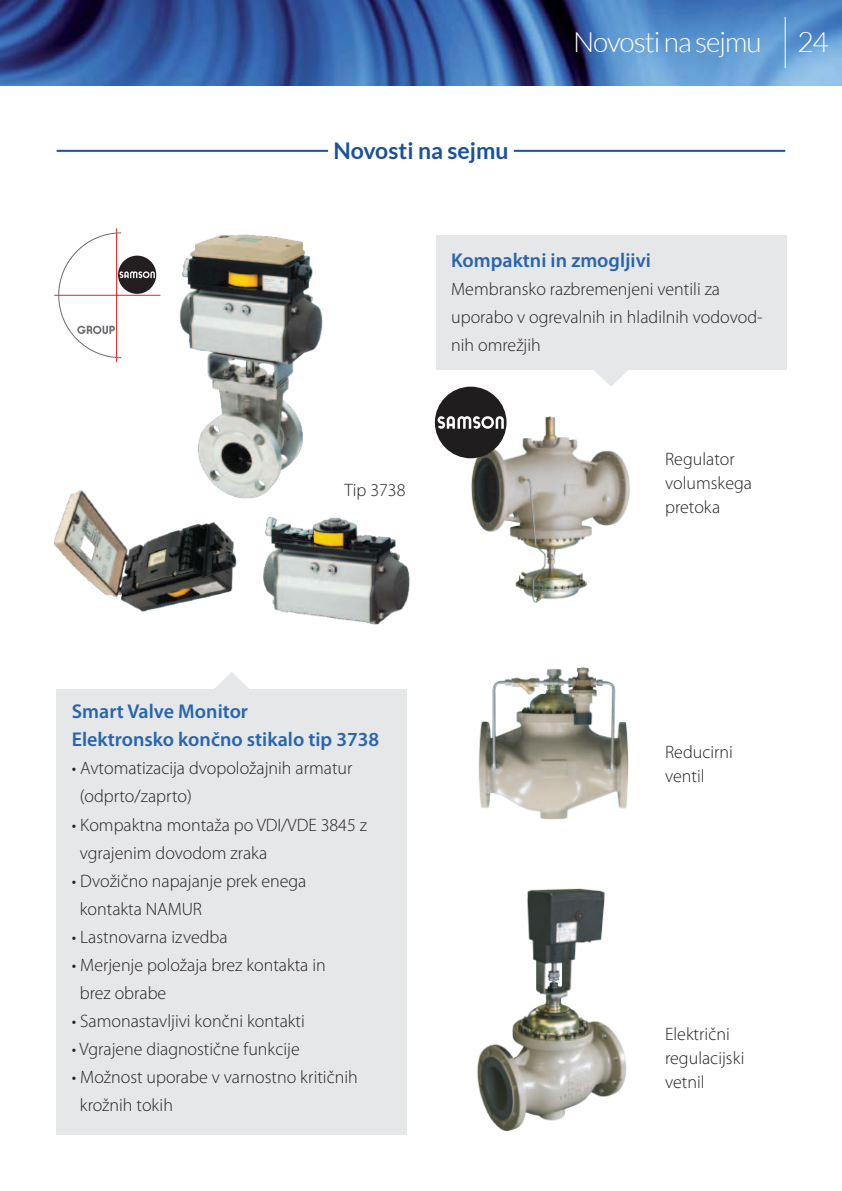
<style>
.page{position:relative;width:842px;height:1191px;background:#fff}
.page>*{position:absolute;margin:0;border:0;box-sizing:border-box;transform-origin:0 0}
.t1{font:300 28px "Lato";letter-spacing:-.035em;color:#fff}
.t2{font:700 23px "Lato";color:#19529b}
.t3{font:600 20px/28px "Myriad Pro";color:#2765af}
.t4{font:300 18px/28px "Myriad Pro";color:#231f20}
</style>
<div class="page">
<hr style="left:57px;top:150px;width:271px;height:2px;background:#19529b">
<hr style="left:514px;top:150px;width:271px;height:2px;background:#19529b">
<img style="left:477px;top:888px;width:150px;height:243px">
<img style="left:478px;top:667px;width:151px;height:153px">
<img style="left:464px;top:415px;width:166px;height:188px">
<img style="left:160px;top:234px;width:163px;height:265px">
<img style="left:263px;top:516px;width:147px;height:109px">
<img style="left:54px;top:485px;width:186px;height:127px">
<div style="left:57px;top:689px;width:350px;height:445px;background:#e6e7e9"></div>
<svg style="left:214px;top:672px;width:35px;height:17px"></svg>
<div style="left:436px;top:235px;width:350px;height:134px;background:#e6e7e9"></div>
<svg style="left:593px;top:369px;width:36px;height:17px"></svg>
<img style="left:0;top:0;width:842px;height:85px">
<hr style="left:785px;top:17px;width:1px;height:51px;background:#fff">
<div style="left:435px;top:387px;width:71px;height:71px;background:#201d1e;border-radius:50%"></div>
<svg style="left:496px;top:416px;width:8px;height:13px"></svg>
<svg style="left:481px;top:416px;width:13px;height:13px"></svg>
<div style="left:484px;top:419px;width:7px;height:7px;background:#201d1e;border-radius:50%"></div>
<svg style="left:438px;top:416px;width:42px;height:13px"></svg>
<hr style="left:54px;top:295px;width:106px;height:1px;background:#ee1d23">
<hr style="left:116px;top:228px;width:1px;height:134px;background:#ee1d23">
<svg style="left:58px;top:232px;width:97px;height:126px"></svg>
<p class="t2" style="left:333px;top:137px;width:177px">Novosti na sejmu</p>
<h1 class="t1" style="left:573px;top:27px;width:190px">Novosti na sejmu</h1>
<h1 class="t1" style="left:797px;top:27px;width:33px">24</h1>
<p class="t4" style="left:344px;top:475px;width:63px">Tip 3738</p>
<p class="t3" style="left:451px;top:246px;width:201px">Kompaktni in zmogljivi</p>
<p class="t4" style="left:451px;top:275px;width:313px">Membransko razbremenjeni ventili za uporabo v ogrevalnih in hladilnih vodovod&shy;nih omrežjih</p>
<p class="t4" style="left:665px;top:447px;width:88px;line-height:24px">Regulator volumskega pretoka</p>
<p class="t3" style="left:72px;top:697px;width:309px">Smart Valve Monitor<br>Elektronsko končno stikalo tip 3738</p>
<p class="t4" style="left:80px;top:754px;width:274px;text-indent:-8px">• Avtomatizacija dvopoložajnih armatur (odprto/zaprto)</p>
<p class="t4" style="left:80px;top:810px;width:289px;text-indent:-8px">• Kompaktna montaža po VDI/VDE 3845 z vgrajenim dovodom zraka</p>
<p class="t4" style="left:80px;top:866px;width:228px;text-indent:-8px">• Dvožično napajanje prek enega kontakta NAMUR</p>
<p class="t4" style="left:72px;top:922px;width:157px">• Lastnovarna izvedba</p>
<p class="t4" style="left:80px;top:950px;width:248px;text-indent:-8px">• Merjenje položaja brez kontakta in brez obrabe</p>
<p class="t4" style="left:72px;top:1006px;width:234px">• Samonastavljivi končni kontakti</p>
<p class="t4" style="left:72px;top:1034px;width:229px">• Vgrajene diagnostične funkcije</p>
<p class="t4" style="left:80px;top:1062px;width:280px;text-indent:-8px">• Možnost uporabe v varnostno kritičnih krožnih tokih</p>
<p class="t4" style="left:665px;top:740px;width:69px;line-height:24px">Reducirni ventil</p>
<p class="t4" style="left:665px;top:1022px;width:81px;line-height:24px">Električni regulacijski vetnil</p>
</div>
